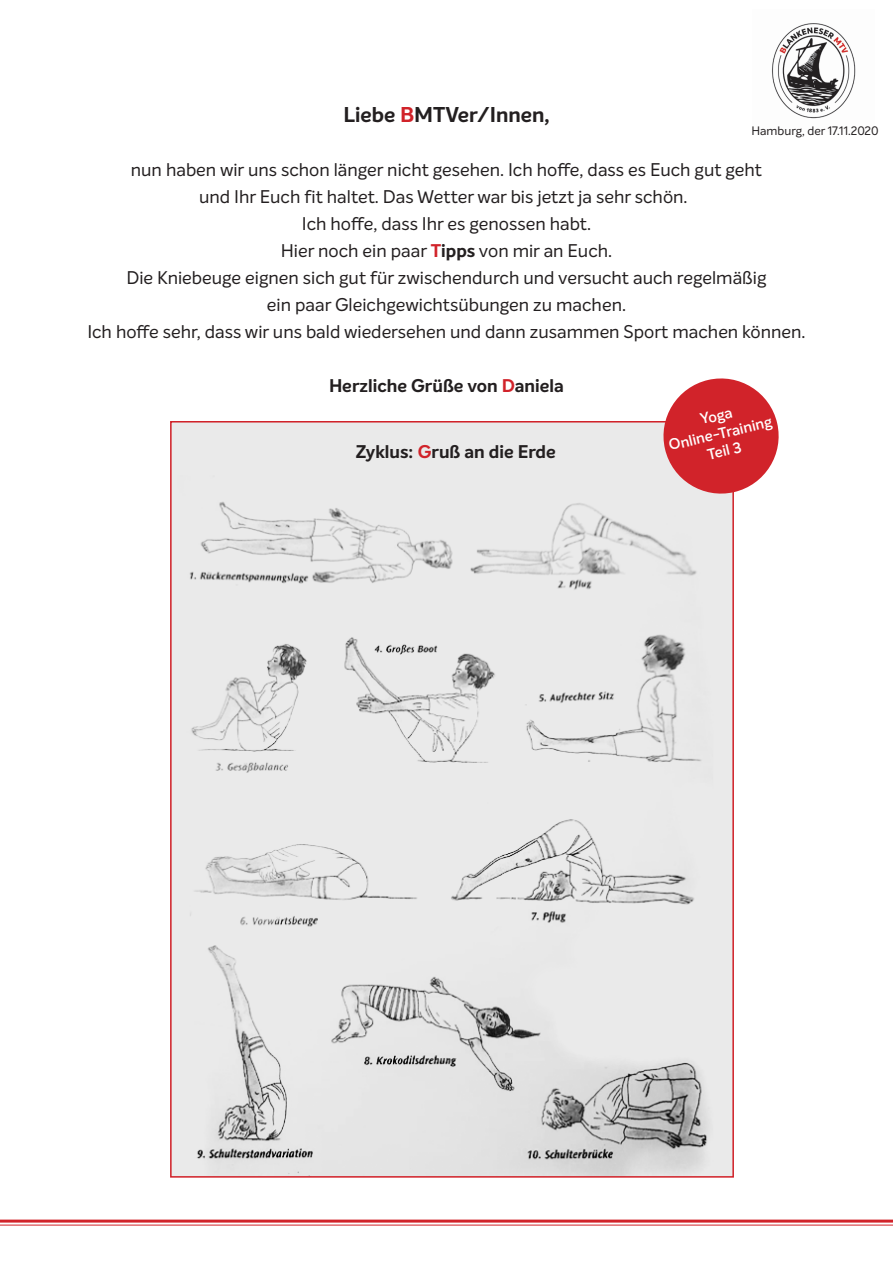
<style>
.page{position:relative;width:893px;height:1263px;background:#fff}
.page>*{position:absolute;margin:0;border:0;box-sizing:border-box;transform-origin:0 0}
.t1{font:700 21px "Intelo Alt";color:#231f20}
.t2{font:18px/27px "Intelo Alt";color:#231f20;text-align:center}
.t3{font:700 18px "Intelo Alt";color:#231f20}
.t4{font:600 15px/18px "Intelo Alt";color:#fff;text-align:center}
.t5{font:12px "Intelo Alt";color:#231f20}
.s1{color:#d1232a}
.s2{font-weight:700;color:#d1232a}
.s3{font-weight:700}
</style>
<div class="page">
<img style="left:772px;top:23px;width:84px;height:96px">
<img style="left:173px;top:424px;width:558px;height:750px">
<hr style="left:0;top:1219px;width:893px;height:3px;background:#d1232a">
<hr style="left:0;top:1224px;width:893px;height:1px;background:#d1232a">
<svg style="left:658px;top:378px;width:121px;height:121px"></svg>
<p class="t1" style="left:343px;top:102px;width:208px">Liebe <span class="s1">B</span>MTVer/Innen,</p>
<p class="t2" style="left:87px;top:156px;width:720px">nun haben wir uns schon länger nicht gesehen. Ich hoffe, dass es Euch gut geht<br>und Ihr Euch fit haltet. Das Wetter war bis jetzt ja sehr schön.<br>Ich hoffe, dass Ihr es genossen habt.<br>Hier noch ein paar <span class="s2">T</span><span class="s3">ipps</span> von mir an Euch.<br>Die Kniebeuge eignen sich gut für zwischendurch und versucht auch regelmäßig<br>ein paar Gleichgewichtsübungen zu machen.<br>Ich hoffe sehr, dass wir uns bald wiedersehen und dann zusammen Sport machen können.</p>
<p class="t3" style="left:329px;top:375px;width:236px">Herzliche Grüße von <span class="s1">D</span>aniela</p>
<p class="t5" style="left:751px;top:123px;width:129px">Hamburg, der 17.11.2020</p>
<p class="t4" style="left:663px;top:419px;width:107px;rotate:-13deg">Yoga<br>Online-Training</p>
<p class="t3" style="left:356px;top:440px;width:202px">Zyklus: <span class="s1">G</span>ruß an die Erde</p>
<p class="t4" style="left:706px;top:446px;width:36px;rotate:-13deg">Teil 3</p>
</div>
